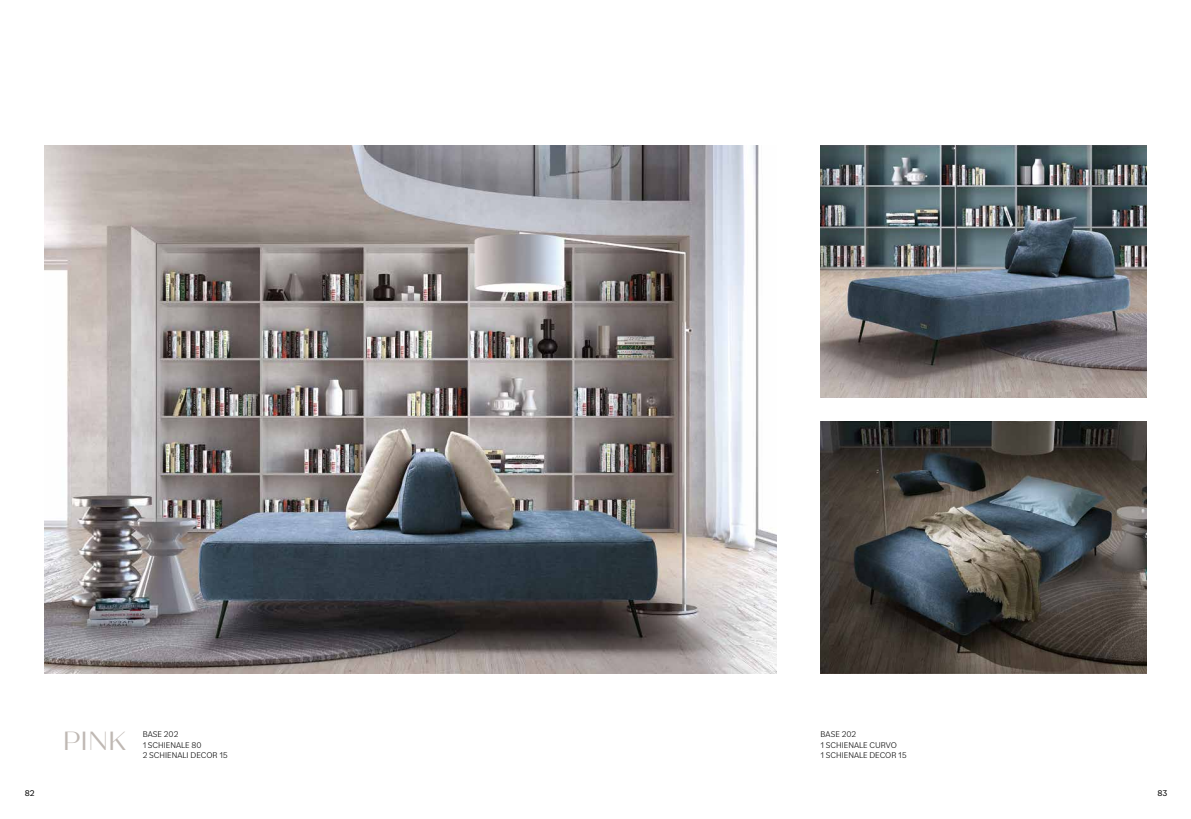
<style>
.page{position:relative;width:1191px;height:819px;background:#fff}
.page>*{position:absolute;margin:0;border:0;box-sizing:border-box;transform-origin:0 0}
.t1{font:26.25px "Quiche Sans";color:#bfb8b3}
.t2{font:300 8.75px/10.5px "Bilo";color:#000}
.t3{font:8.75px "Bilo";color:#000}
</style>
<div class="page">
<img style="left:45px;top:145px;width:731px;height:528px">
<img style="left:820px;top:421px;width:326px;height:252px">
<img style="left:820px;top:145px;width:326px;height:252px">
<h1 class="t1" style="left:63px;top:725px;width:65px">PINK</h1>
<p class="t2" style="left:143px;top:728px;width:87px">BASE 202<br>1 SCHIENALE 80<br>2 SCHIENALI DECOR 15</p>
<p class="t2" style="left:820px;top:728px;width:88px">BASE 202<br>1 SCHIENALE CURVO<br>1 SCHIENALE DECOR 15</p>
<p class="t3" style="left:25px;top:787px;width:12px">82</p>
<p class="t3" style="left:1157px;top:787px;width:12px">83</p>
</div>
